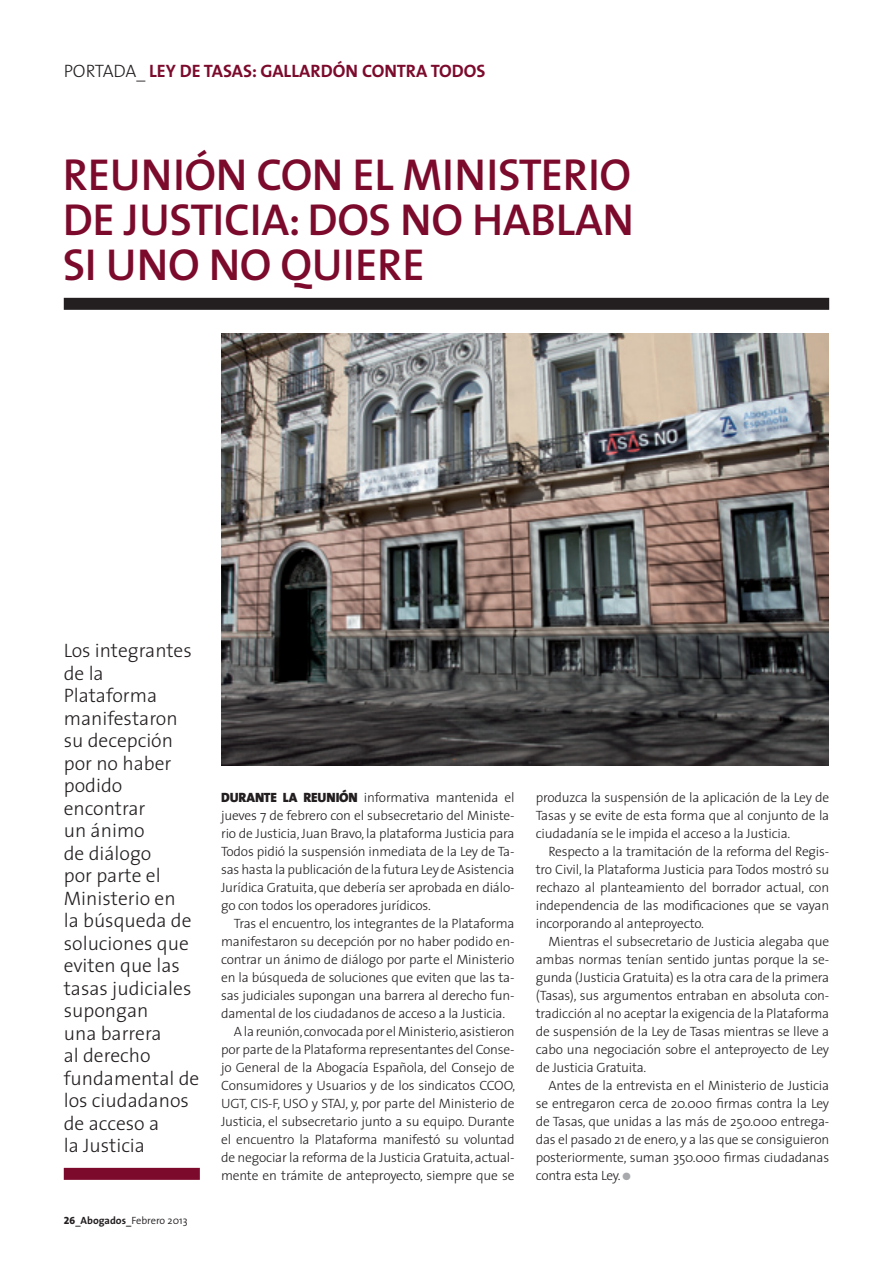
<style>
.page{position:relative;width:893px;height:1263px;background:#fff}
.page>*{position:absolute;margin:0;border:0;box-sizing:border-box;transform-origin:0 0}
.t1{font:600 45px/45px "The Sans";letter-spacing:-.01em;color:#7c0a2c;text-align:justify}
.t2{font:300 19.5px/22.5px "The Sans";color:#231f20}
.t3{font:700 18px "The Sans";color:#7c0a2c}
.t4{font:300 13.5px/18px "The Sans";letter-spacing:-.015em;color:#231f20;text-align:justify}
.t5{font:300 10.5px "The Sans";color:#231f20}
.s1{font-weight:300;color:#231f20}
.s2{font-family:"The Sans Extra Bold Expert";font-weight:400}
.s3{font-weight:600}
.s4{font-weight:700}
.s5{font-weight:900}
.s6{color:#a8a9ad}
</style>
<div class="page">
<div style="left:64px;top:298px;width:765px;height:12px;background:#231f20"></div>
<img style="left:221px;top:334px;width:608px;height:432px">
<div style="left:64px;top:1168px;width:136px;height:12px;background:#7c0a2c"></div>
<h3 class="t3" style="left:64px;top:56px;width:423px"><span class="s1">portada_</span> LEY DE TASAS: GALLARDÓN CONTRA TODOS</h3>
<p class="t1" style="left:63px;top:151px;width:573px">REU NIÓN CON EL MINISTERIO DE JU STICIA: DOS NO HABLAN SI U NO NO QU IERE</p>
<p class="t2" style="left:64px;top:639px;width:137px">Los integrantes de la<br>Plataforma manifestaron su decepción por no haber podido encontrar<br>un ánimo<br>de diálogo<br>por parte el<br>Ministerio en<br>la búsqueda de soluciones que eviten que las tasas judiciales supongan<br>una barrera<br>al derecho fundamental de los ciudadanos de acceso a<br>la Justicia</p>
<p class="t5" style="left:64px;top:1211px;width:125px"><span class="s2">26</span><span class="s3">_</span><span class="s4">ABOGADOS</span><span class="s3">_</span>Febrero 2013</p>
<p class="t4" style="left:221px;top:788px;width:295px"><span class="s5">DURANTE LA REUNIÓN</span> informativa mantenida el jueves 7 de febrero con el subsecretario del Ministe&shy;rio de Justicia, Juan Bravo, la plataforma Justicia para Todos pidió la suspensión inmediata de la Ley de Ta&shy;sas hasta la publicación de la futura Ley de Asistencia Jurídica Gratuita, que debería ser aprobada en diálo&shy;go con todos los operadores jurídicos.</p>
<p class="t4" style="left:221px;top:914px;width:295px;text-indent:13px">Tras el encuentro, los integrantes de la Plataforma manifestaron su decepción por no haber podido en&shy;contrar un ánimo de diálogo por parte el Ministerio en la búsqueda de soluciones que eviten que las ta&shy;sas judiciales supongan una barrera al derecho fun&shy;damental de los ciudadanos de acceso a la Justicia.</p>
<p class="t4" style="left:221px;top:1022px;width:296px;text-indent:13px">A la reunión, convocada por el Ministerio, asistieron por parte de la Plataforma representantes del Conse&shy;jo General de la Abogacía Española, del Consejo de Consumidores y Usuarios y de los sindicatos CCOO, UGT, CIS-F, USO y STAJ, y, por parte del Ministerio de Justicia, el subsecretario junto a su equipo. Durante el encuentro la Plataforma manifestó su voluntad de negociar la reforma de la Justicia Gratuita, actual&shy;mente en trámite de anteproyecto, siempre que se</p>
<p class="t4" style="left:536px;top:788px;width:295px">produzca la suspensión de la aplicación de la Ley de Tasas y se evite de esta forma que al conjunto de la ciudadanía se le impida el acceso a la Justicia.</p>
<p class="t4" style="left:536px;top:842px;width:295px;text-indent:13px">Respecto a la tramitación de la reforma del Regis&shy;tro Civil, la Plataforma Justicia para Todos mostró su rechazo al planteamiento del borrador actual, con independencia de las modificaciones que se vayan incorporando al anteproyecto.</p>
<p class="t4" style="left:536px;top:932px;width:295px;text-indent:13px">Mientras el subsecretario de Justicia alegaba que ambas normas tenían sentido juntas porque la se&shy;gunda (Justicia Gratuita) es la otra cara de la primera (Tasas), sus argumentos entraban en absoluta con&shy;tradicción al no aceptar la exigencia de la Plataforma de suspensión de la Ley de Tasas mientras se lleve a cabo una negociación sobre el anteproyecto de Ley de Justicia Gratuita.</p>
<p class="t4" style="left:536px;top:1076px;width:295px;text-indent:13px">Antes de la entrevista en el Ministerio de Justicia se entregaron cerca de 20.000 firmas contra la Ley de Tasas, que unidas a las más de 250.000 entrega&shy;das el pasado 21 de enero, y a las que se consiguieron posteriormente, suman 350.000 firmas ciudadanas contra esta Ley. <span class="s6">●</span></p>
</div>
